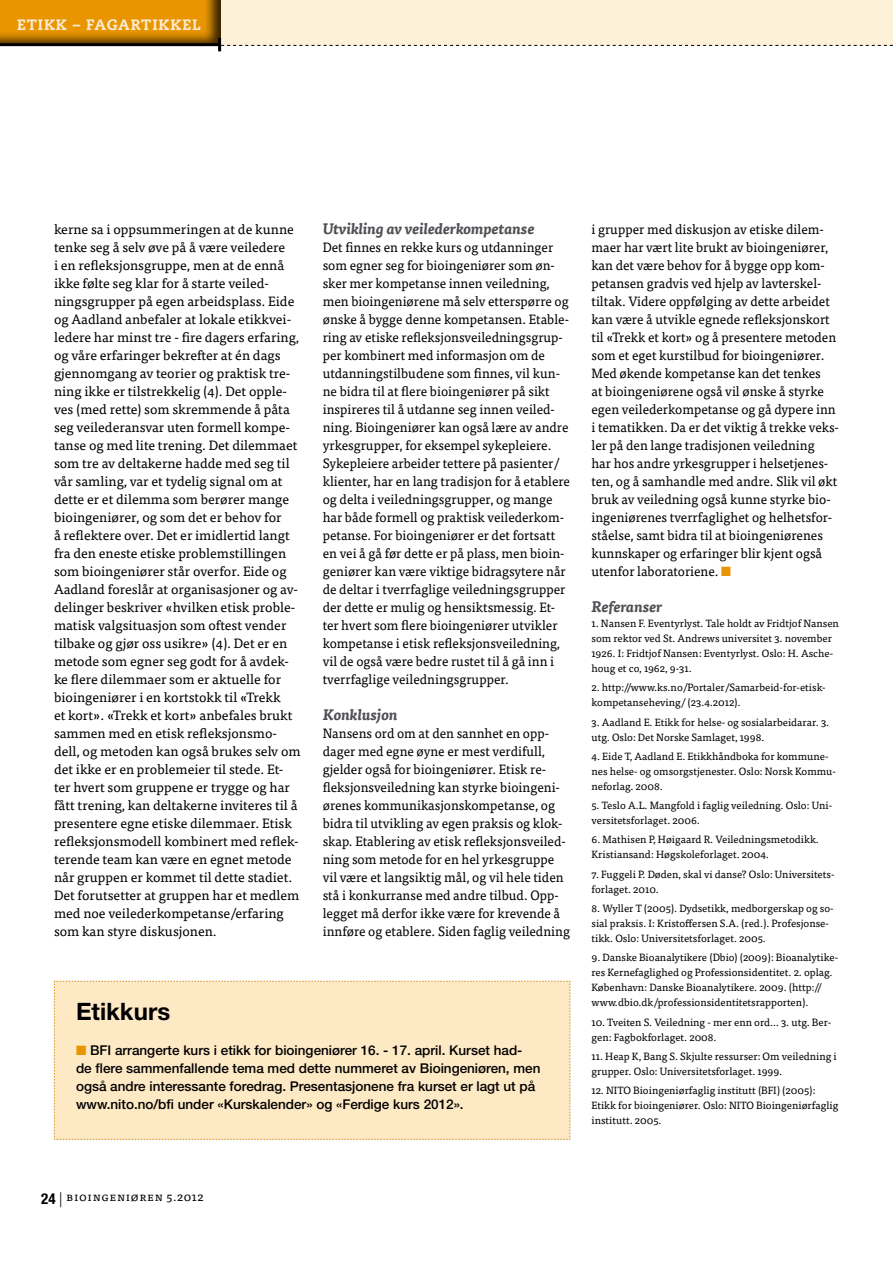
<style>
.page{position:relative;width:893px;height:1263px;background:#fff}
.page>*{position:absolute;margin:0;border:0;box-sizing:border-box;transform-origin:0 0}
.t1{font:700 24px "Helvetica Neue LT Pro";color:#000}
.t2{font:italic 700 15px "Tisa Pro";color:#504f54}
.t3{font:800 15px "Caecilia LT Std";color:#fcebd3}
.t4{font:13.5px/18px "Tisa Pro";color:#000;scale:.96 1}
.t5{font:13.5px/18px "Tisa Pro";color:#000}
.t6{font:500 13.5px/18px "Helvetica Neue LT Pro";color:#000}
.t7{font:12px "Tisa Pro";color:#000}
.t8{font:10.5px/15px "Tisa Pro";color:#000}
.s1{color:#e99500}
.s2{font-family:"Helvetica Neue LT Pro";font-weight:700;font-stretch:condensed;font-size:15px}
.s3{font-family:"Helvetica Neue LT Pro";font-weight:300;font-size:15px}
</style>
<div class="page">
<div style="left:54px;top:980px;width:517px;height:160px;background:#fee9c5"></div>
<div style="left:0;top:0;width:223px;height:46px;background:#000;opacity:.75"></div>
<hr style="left:0;top:43px;width:220px;height:3px;background:#000">
<div style="left:221px;top:0;width:672px;height:46px;background:#fdf1da"></div>
<svg style="left:218px;top:38px;width:675px;height:13px"></svg>
<p class="t3" style="left:17px;top:15px;width:90px">ETIKK – FAGART</p>
<p class="t3" style="left:153px;top:15px;width:18px">IKKEL</p>
<p class="t5" style="left:54px;top:219px;width:248px">kerne sa i oppsummeringen at de kunne tenke seg å selv øve på å være veiledere<br>i en refleksjonsgruppe, men at de ennå ikke følte seg klar for å starte veiled&shy;ningsgrupper på egen arbeidsplass. Eide og Aadland anbefaler at lokale etikkvei&shy;ledere har minst tre - fire dagers erfaring, og våre erfaringer bekrefter at én dags gjennomgang av teorier og praktisk tre&shy;ning ikke er tilstrekkelig (4). Det opple&shy;ves (med rette) som skremmende å påta seg veilederansvar uten formell kompe&shy;tanse og med lite trening. Det dilemmaet som tre av deltakerne hadde med seg til vår samling, var et tydelig signal om at dette er et dilemma som berører mange bioingeniører, og som det er behov for<br>å reflektere over. Det er imidlertid langt fra den eneste etiske problemstillingen som bioingeniører står overfor. Eide og Aadland foreslår at organisasjoner og av&shy;delinger beskriver «hvilken etisk proble&shy;matisk valgsituasjon som oftest vender tilbake og gjør oss usikre» (4). Det er en metode som egner seg godt for å avdek&shy;ke flere dilemmaer som er aktuelle for bioingeniører i en kortstokk til «Trekk<br>et kort». «Trekk et kort» anbefales brukt sammen med en etisk refleksjonsmo&shy;dell, og metoden kan også brukes selv om det ikke er en problemeier til stede. Et&shy;ter hvert som gruppene er trygge og har fått trening, kan deltakerne inviteres til å presentere egne etiske dilemmaer. Etisk refleksjonsmodell kombinert med reflek&shy;terende team kan være en egnet metode når gruppen er kommet til dette stadiet.<br>Det forutsetter at gruppen har et medlem med noe veilederkompetanse/erfaring som kan styre diskusjonen.</p>
<p class="t2" style="left:323px;top:217px;width:213px">Utvikling av veilederkompetanse</p>
<p class="t4" style="left:323px;top:237px;width:259px">Det finnes en rekke kurs og utdanninger som egner seg for bioingeniører som øn&shy;sker mer kompetanse innen veiledning, men bioingeniørene må selv etterspørre og ønske å bygge denne kompetansen. Etable&shy;ring av etiske refleksjonsveiledningsgrup&shy;per kombinert med informasjon om de utdanningstilbudene som finnes, vil kun&shy;ne bidra til at flere bioingeniører på sikt inspireres til å utdanne seg innen veiled&shy;ning. Bioingeniører kan også lære av andre yrkesgrupper, for eksempel sykepleiere.<br>Sykepleiere arbeider tettere på pasienter/ klienter, har en lang tradisjon for å etablere og delta i veiledningsgrupper, og mange har både formell og praktisk veilederkom&shy;petanse. For bioingeniører er det fortsatt en vei å gå før dette er på plass, men bioin&shy;geniører kan være viktige bidragsytere når de deltar i tverrfaglige veiledningsgrupper der dette er mulig og hensiktsmessig. Et&shy;ter hvert som flere bioingeniører utvikler kompetanse i etisk refleksjonsveiledning, vil de også være bedre rustet til å gå inn i tverrfaglige veiledningsgrupper.</p>
<p class="t2" style="left:323px;top:703px;width:76px">Konklusjon</p>
<p class="t4" style="left:323px;top:723px;width:259px">Nansens ord om at den sannhet en opp&shy;dager med egne øyne er mest verdifull, gjelder også for bioingeniører. Etisk re&shy;fleksjonsveiledning kan styrke bioingeni&shy;ørenes kommunikasjonskompetanse, og bidra til utvikling av egen praksis og klok&shy;skap. Etablering av etisk refleksjonsveiled&shy;ning som metode for en hel yrkesgruppe vil være et langsiktig mål, og vil hele tiden stå i konkurranse med andre tilbud. Opp&shy;legget må derfor ikke være for krevende å innføre og etablere. Siden faglig veiledning</p>
<h1 class="t1" style="left:76px;top:996px;width:96px">Etikkurs</h1>
<p class="t6" style="left:76px;top:1041px;width:466px"><span class="s1">■</span> BFI arrangerte kurs i etikk for bioingeniører 16. - 17. april. Kurset had&shy;de flere sammenfallende tema med dette nummeret av Bioingeniøren, men også andre interessante foredrag. Presentasjonene fra kurset er lagt ut på www.nito.no/bfi under «Kurskalender» og «Ferdige kurs 2012».</p>
<p class="t4" style="left:591px;top:219px;width:259px">i grupper med diskusjon av etiske dilem&shy;maer har vært lite brukt av bioingeniører, kan det være behov for å bygge opp kom&shy;petansen gradvis ved hjelp av lavterskel&shy;tiltak. Videre oppfølging av dette arbeidet kan være å utvikle egnede refleksjonskort til «Trekk et kort» og å presentere metoden som et eget kurstilbud for bioingeniører.<br>Med økende kompetanse kan det tenkes<br>at bioingeniørene også vil ønske å styrke egen veilederkompetanse og gå dypere inn i tematikken. Da er det viktig å trekke veks&shy;ler på den lange tradisjonen veiledning<br>har hos andre yrkesgrupper i helsetjenes&shy;ten, og å samhandle med andre. Slik vil økt bruk av veiledning også kunne styrke bio&shy;ingeniørenes tverrfaglighet og helhetsfor&shy;ståelse, samt bidra til at bioingeniørenes kunnskaper og erfaringer blir kjent også utenfor laboratoriene. <span class="s1">■</span></p>
<p class="t2" style="left:591px;top:595px;width:72px">Referanser</p>
<p class="t8" style="left:591px;top:615px;width:249px">1. Nansen F. Eventyrlyst. Tale holdt av Fridtjof Nansen som rektor ved St. Andrews universitet 3. november 1926. I: Fridtjof Nansen: Eventyrlyst. Oslo: H. Asche&shy;houg et co, 1962, 9-31.</p>
<p class="t8" style="left:591px;top:679px;width:236px">2. http://www.ks.no/Portaler/Samarbeid-for-etisk&shy;kompetanseheving/ (23.4.2012).</p>
<p class="t8" style="left:591px;top:714px;width:239px">3. Aadland E. Etikk for helse- og sosialarbeidarar. 3. utg. Oslo: Det Norske Samlaget, 1998.</p>
<p class="t8" style="left:591px;top:748px;width:246px">4. Eide T, Aadland E. Etikkhåndboka for kommune&shy;nes helse- og omsorgstjenester. Oslo: Norsk Kommu&shy;neforlag. 2008.</p>
<p class="t8" style="left:591px;top:797px;width:242px">5. Teslo A.L. Mangfold i faglig veiledning. Oslo: Uni&shy;versitetsforlaget. 2006.</p>
<p class="t8" style="left:591px;top:832px;width:229px">6. Mathisen P, Høigaard R. Veiledningsmetodikk.<br>Kristiansand: Høgskoleforlaget. 2004.</p>
<p class="t8" style="left:591px;top:866px;width:245px">7. Fuggeli P. Døden, skal vi danse? Oslo: Universitets&shy;forlaget. 2010.</p>
<p class="t8" style="left:591px;top:900px;width:244px">8. Wyller T (2005). Dydsetikk, medborgerskap og so&shy;sial praksis. I: Kristoffersen S.A. (red.). Profesjonse&shy;tikk. Oslo: Universitetsforlaget. 2005.</p>
<p class="t8" style="left:591px;top:949px;width:248px">9. Danske Bioanalytikere (Dbio) (2009): Bioanalytike&shy;res Kernefaglighed og Professionsidentitet. 2. oplag.<br>København: Danske Bioanalytikere. 2009. (http:// www.dbio.dk/professionsidentitetsrapporten).</p>
<p class="t8" style="left:591px;top:1014px;width:241px">10. Tveiten S. Veiledning - mer enn ord… 3. utg. Ber&shy;gen: Fagbokforlaget. 2008.</p>
<p class="t8" style="left:591px;top:1048px;width:247px">11. Heap K, Bang S. Skjulte ressurser: Om veiledning i grupper. Oslo: Universitetsforlaget. 1999.</p>
<p class="t8" style="left:591px;top:1082px;width:248px">12. NITO Bioingeniørfaglig institutt (BFI ) (2005):<br>Etikk for bioingeniører. Oslo: NITO Bioingeniørfaglig institutt. 2005.</p>
<p class="t7" style="left:41px;top:1188px;width:164px"><span class="s2">24</span> <span class="s3">|</span> Bioingeniøren 5.2012</p>
</div>
